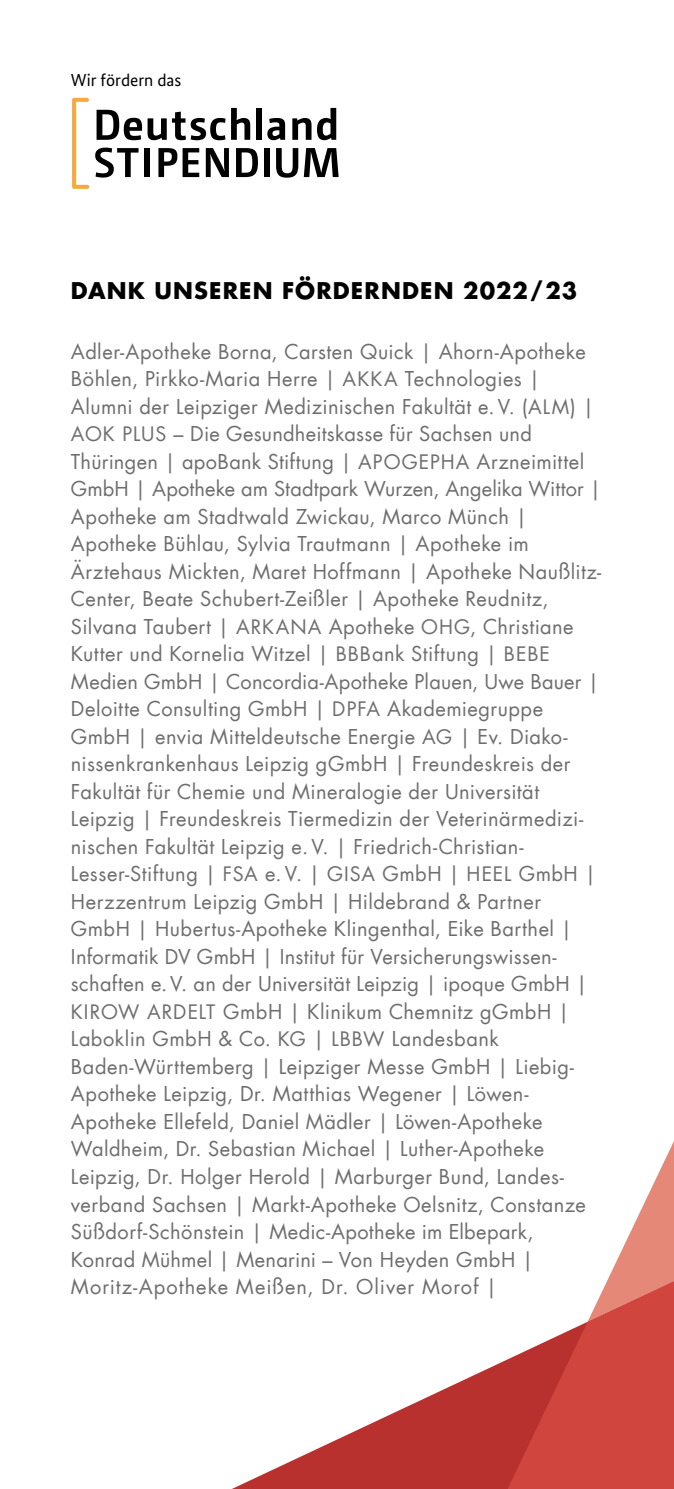
<style>
.page{position:relative;width:674px;height:1489px;background:#fff}
.page>*{position:absolute;margin:0;border:0;box-sizing:border-box;transform-origin:0 0}
.t1{font:700 22.5px "Futura";letter-spacing:.05em;color:#000}
.t2{font:20px/27.5px "Futura";letter-spacing:.02em;color:#6e6e6e}
.t3{font:17.5px "Bundes Sans";color:#000}
.s1{font-size:19.5px}
</style>
<div class="page">
<svg style="left:234px;top:1359px;width:273px;height:129px"></svg>
<svg style="left:507px;top:1143px;width:166px;height:345px"></svg>
<svg style="left:96px;top:110px;width:129px;height:30px"></svg>
<svg style="left:231px;top:108px;width:19px;height:32px"></svg>
<div style="left:256px;top:108px;width:6px;height:32px;background:#000"></div>
<svg style="left:267px;top:118px;width:18px;height:22px"></svg>
<svg style="left:292px;top:118px;width:19px;height:22px"></svg>
<svg style="left:317px;top:108px;width:19px;height:32px"></svg>
<svg style="left:95px;top:148px;width:43px;height:29px"></svg>
<div style="left:144px;top:148px;width:6px;height:29px;background:#000"></div>
<svg style="left:158px;top:148px;width:41px;height:29px"></svg>
<svg style="left:206px;top:148px;width:23px;height:29px"></svg>
<svg style="left:236px;top:148px;width:22px;height:29px"></svg>
<div style="left:263px;top:148px;width:6px;height:29px;background:#000"></div>
<svg style="left:276px;top:148px;width:62px;height:30px"></svg>
<svg style="left:72px;top:98px;width:17px;height:91px"></svg>
<p class="t3" style="left:71px;top:69px;width:112px">Wir fördern das</p>
<p class="t1" style="left:71px;top:275px;width:507px">DANK UNSEREN FÖRDERNDEN 2022 / 23</p>
<p class="t2" style="left:71px;top:337px;width:531px">Adler-Apotheke Borna, Carsten Quick | Ahorn-Apotheke Böhlen, Pirkko-Maria Herre | <span class="s1">AKKA</span> Technologies | Alumni der Leipziger Medizinischen Fakultät e. V. (<span class="s1">ALM</span>) | <span class="s1">AOK PLUS</span> – Die Gesundheitskasse für Sachsen und Thüringen | apoBank Stiftung | <span class="s1">APOGEPHA</span> Arzneimittel GmbH | Apotheke am Stadtpark Wurzen, Angelika Wittor | Apotheke am Stadtwald Zwickau, Marco Münch | Apotheke Bühlau, Sylvia Trautmann | Apotheke im Ärztehaus Mickten, Maret Hoffmann | Apotheke Naußlitz-Center, Beate Schubert-Zeißler | Apotheke Reudnitz, Silvana Taubert | <span class="s1">ARKANA</span> Apotheke <span class="s1">OHG</span>, Christiane Kutter und Kornelia Witzel | <span class="s1">BBB</span>ank Stiftung | <span class="s1">BEBE </span>Medien GmbH | Concordia-Apotheke Plauen, Uwe Bauer | Deloitte Consulting GmbH | <span class="s1">DPFA</span> Akademiegruppe GmbH | envia Mittel deutsche Energie <span class="s1">AG</span> | Ev. Diako&shy;nissenkrankenhaus Leipzig gGmbH | Freundeskreis der Fakultät für Chemie und Mineralogie der Universität Leipzig | Freundeskreis Tiermedizin der Veterinärmedizi&shy;nischen Fakultät Leipzig e. V. | Friedrich-Christian-Lesser-Stiftung | <span class="s1">FSA</span> e. V. | <span class="s1">GISA</span> GmbH | <span class="s1">HEEL</span> GmbH | Herzzentrum Leipzig GmbH | Hildebrand &amp; Partner GmbH | Hubertus-Apotheke Klingenthal, Eike Barthel | Informatik DV GmbH | Institut für Versicherungswissen&shy;schaften e. V. an der Universität Leipzig | ipoque GmbH | <span class="s1">KIROW ARDELT</span> GmbH | Klinikum Chemnitz gGmbH | Laboklin GmbH &amp; Co. <span class="s1">KG</span> | <span class="s1">LBBW</span> Landesbank Baden-Württemberg | Leipziger Messe GmbH | Liebig-Apotheke Leipzig, Dr. Matthias Wegener | Löwen-<br>Apo theke Ellefeld, Daniel Mädler | Löwen-Apotheke Waldheim, Dr. Sebastian Michael | Luther-Apotheke Leipzig, Dr. Holger Herold | Marburger Bund, Landes&shy;verband Sachsen | Markt- Apotheke Oelsnitz, Constanze Süßdorf- Schönstein | Medic-Apotheke im Elbepark, Konrad Mühmel | Menarini – Von Heyden GmbH | Moritz- Apotheke Meißen, Dr. Oliver Morof |</p>
</div>
